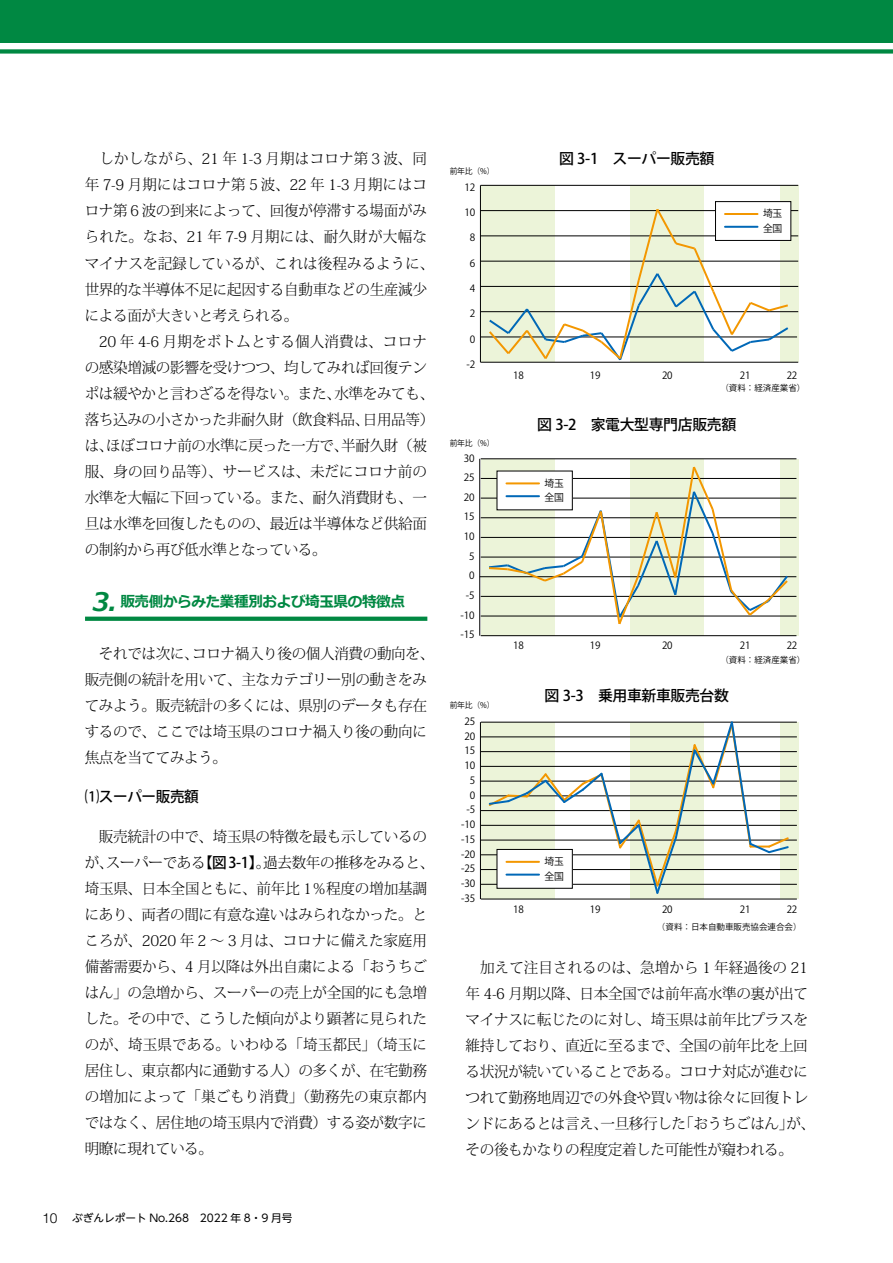
<style>
.page{position:relative;width:893px;height:1263px;background:#fff}
.page>*{position:absolute;margin:0;border:0;box-sizing:border-box;transform-origin:0 0}
.t1{font:300 14.85px/26.1px "Koz Min Pr 6 N";letter-spacing:-.025em;color:#000}
.t2{font:500 14.85px "Koz Go Pr 6 N";letter-spacing:-.025em;color:#000}
.t3{font:700 14.85px "Meiryo";letter-spacing:-.025em;color:#008842}
.t4{font:10.65px "UD Shin Go NT Pro";color:#000}
.t5{font:10.05px/14.4px "Koz Go Pr 6 N";letter-spacing:-.025em;color:#000}
.t6{font:8.55px "Koz Go Pr 6 N";color:#000}
.t7{font:7.95px "Koz Go Pr 6 N";letter-spacing:-.025em;color:#000}
.s1{font-style:italic;font-size:25.5px}
.s2{font-family:"Koz Go Pr 6 N";font-weight:500}
.s3{font-family:"Helvetica LT Std";font-weight:300;font-size:13.8px}
</style>
<div class="page">
<div style="left:0;top:0;width:893px;height:43px;background:#008842"></div>
<div style="left:0;top:49px;width:893px;height:5px;background:#008842"></div>
<div style="left:481px;top:186px;width:74px;height:176px;background:#ecf4d9"></div>
<div style="left:630px;top:186px;width:74px;height:176px;background:#ecf4d9"></div>
<div style="left:780px;top:186px;width:19px;height:176px;background:#ecf4d9"></div>
<div style="left:481px;top:459px;width:74px;height:176px;background:#ecf4d9"></div>
<div style="left:630px;top:459px;width:74px;height:176px;background:#ecf4d9"></div>
<div style="left:780px;top:459px;width:19px;height:176px;background:#ecf4d9"></div>
<div style="left:481px;top:722px;width:74px;height:176px;background:#ecf4d9"></div>
<div style="left:780px;top:722px;width:19px;height:176px;background:#ecf4d9"></div>
<hr style="left:480px;top:336px;width:317px;height:1px;background:#000">
<hr style="left:480px;top:185px;width:1px;height:177px;background:#000">
<hr style="left:481px;top:362px;width:317px;height:1px;background:#000">
<hr style="left:481px;top:311px;width:317px;height:1px;background:#000">
<hr style="left:481px;top:286px;width:317px;height:1px;background:#000">
<hr style="left:481px;top:261px;width:317px;height:1px;background:#000">
<hr style="left:481px;top:236px;width:317px;height:1px;background:#000">
<hr style="left:481px;top:210px;width:317px;height:1px;background:#000">
<hr style="left:481px;top:185px;width:317px;height:1px;background:#000">
<svg style="left:487px;top:209px;width:303px;height:153px"></svg>
<hr style="left:480px;top:576px;width:316px;height:1px;background:#000">
<hr style="left:479px;top:459px;width:1px;height:177px;background:#000">
<hr style="left:481px;top:635px;width:315px;height:1px;background:#000">
<hr style="left:481px;top:616px;width:315px;height:1px;background:#000">
<hr style="left:481px;top:596px;width:315px;height:1px;background:#000">
<hr style="left:481px;top:557px;width:315px;height:1px;background:#000">
<hr style="left:481px;top:537px;width:315px;height:1px;background:#000">
<hr style="left:481px;top:517px;width:315px;height:1px;background:#000">
<hr style="left:481px;top:498px;width:315px;height:1px;background:#000">
<hr style="left:481px;top:478px;width:315px;height:1px;background:#000">
<hr style="left:481px;top:458px;width:315px;height:1px;background:#000">
<svg style="left:487px;top:466px;width:303px;height:159px"></svg>
<hr style="left:480px;top:795px;width:317px;height:1px;background:#000">
<hr style="left:480px;top:722px;width:1px;height:177px;background:#000">
<hr style="left:481px;top:899px;width:316px;height:1px;background:#000">
<hr style="left:481px;top:884px;width:316px;height:1px;background:#000">
<hr style="left:481px;top:869px;width:316px;height:1px;background:#000">
<hr style="left:481px;top:854px;width:316px;height:1px;background:#000">
<hr style="left:481px;top:840px;width:316px;height:1px;background:#000">
<hr style="left:481px;top:825px;width:316px;height:1px;background:#000">
<hr style="left:481px;top:810px;width:316px;height:1px;background:#000">
<hr style="left:481px;top:781px;width:316px;height:1px;background:#000">
<hr style="left:481px;top:766px;width:316px;height:1px;background:#000">
<hr style="left:481px;top:751px;width:316px;height:1px;background:#000">
<hr style="left:481px;top:737px;width:316px;height:1px;background:#000">
<hr style="left:481px;top:722px;width:316px;height:1px;background:#000">
<svg style="left:487px;top:721px;width:303px;height:174px"></svg>
<div style="left:715px;top:202px;width:76px;height:38px;background:#fff"></div>
<div style="left:715px;top:201px;width:76px;height:40px;border:1px solid #000"></div>
<hr style="left:725px;top:226px;width:32px;height:2px;background:#0068b7">
<hr style="left:725px;top:213px;width:32px;height:2px;background:#f39700">
<div style="left:497px;top:471px;width:75px;height:39px;background:#fff"></div>
<hr style="left:506px;top:495px;width:33px;height:2px;background:#0068b7">
<hr style="left:506px;top:482px;width:33px;height:2px;background:#f39700">
<div style="left:497px;top:849px;width:75px;height:39px;background:#fff"></div>
<div style="left:497px;top:849px;width:75px;height:39px;border:1px solid #000"></div>
<hr style="left:506px;top:874px;width:33px;height:2px;background:#0068b7">
<hr style="left:506px;top:861px;width:33px;height:2px;background:#f39700">
<svg style="left:85px;top:617px;width:342px;height:4px"></svg>
<p class="t1" style="left:85px;top:146px;width:351px">　しかしながら、21 年 1-3 月期はコロナ第３波、同年 7-9 月期にはコロナ第５波、22 年 1-3 月期にはコロナ第６波の到来によって、回復が停滞する場面がみられた。なお、21 年 7-9 月期には、耐久財が大幅なマイナスを記録しているが、これは後程みるように、世界的な半導体不足に起因する自動車などの生産減少による面が大きいと考えられる。<br>　20 年 4-6 月期をボトムとする個人消費は、コロナの感染増減の影響を受けつつ、均してみれば回復テンポは緩やかと言わざるを得ない。また、水準をみても、落ち込みの小さかった非耐久財（飲食料品、日用品等）は、ほぼコロナ前の水準に戻った一方で、半耐久財（被服、身の回り品等）、サービスは、未だにコロナ前の水準を大幅に下回っている。また、耐久消費財も、一旦は水準を回復したものの、最近は半導体など供給面の制約から再び低水準となっている。</p>
<p class="t3" style="left:92px;top:591px;width:314px"><span class="s1">3.</span> 販売側からみた業種別および埼玉県の特徴点</p>
<p class="t1" style="left:85px;top:641px;width:351px">　それでは次に、コロナ禍入り後の個人消費の動向を、販売側の統計を用いて、主なカテゴリー別の動きをみてみよう。販売統計の多くには、県別のデータも存在するので、ここでは埼玉県のコロナ禍入り後の動向に焦点を当ててみよう。</p>
<p class="t2" style="left:85px;top:789px;width:116px">⑴スーパー販売額</p>
<p class="t1" style="left:85px;top:823px;width:351px">　販売統計の中で、埼玉県の特徴を最も示しているのが、スーパーである<span class="s2">【図3-1】</span>。過去数年の推移をみると、埼玉県、日本全国ともに、前年比 1％程度の増加基調にあり、両者の間に有意な違いはみられなかった。ところが、2020 年 2 ～ 3 月は、コロナに備えた家庭用備蓄需要から、4 月以降は外出自粛による「おうちごはん」の急増から、スーパーの売上が全国的にも急増した。その中で、こうした傾向がより顕著に見られたのが、埼玉県である。いわゆる「埼玉都民」（埼玉に居住し、東京都内に通勤する人）の多くが、在宅勤務の増加によって「巣ごもり消費」（勤務先の東京都内ではなく、居住地の埼玉県内で消費）する姿が数字に明瞭に現れている。</p>
<p class="t4" style="left:42px;top:1210px;width:252px"><span class="s3">10</span> ぶぎんレポート No.268　2022 年 8・9 月号</p>
<p class="t7" style="left:450px;top:167px;width:46px">前年比（%）</p>
<p class="t5" style="left:464px;top:180px;width:13px">12</p>
<p class="t5" style="left:464px;top:205px;width:13px">10</p>
<p class="t5" style="left:470px;top:231px;width:7px">8</p>
<p class="t5" style="left:470px;top:256px;width:7px">6</p>
<p class="t5" style="left:470px;top:281px;width:7px">4</p>
<p class="t5" style="left:470px;top:307px;width:7px">2</p>
<p class="t5" style="left:470px;top:332px;width:7px">0</p>
<p class="t5" style="left:467px;top:357px;width:10px">-2</p>
<p class="t7" style="left:450px;top:439px;width:46px">前年比（%）</p>
<p class="t5" style="left:464px;top:451px;width:13px">30</p>
<p class="t5" style="left:464px;top:470px;width:13px">25</p>
<p class="t5" style="left:464px;top:490px;width:13px">20</p>
<p class="t5" style="left:464px;top:510px;width:13px">15</p>
<p class="t5" style="left:464px;top:529px;width:13px">10</p>
<p class="t5" style="left:469px;top:549px;width:7px">5</p>
<p class="t5" style="left:469px;top:569px;width:7px">0</p>
<p class="t5" style="left:466px;top:588px;width:10px">-5</p>
<p class="t5" style="left:460px;top:608px;width:16px">-10</p>
<p class="t5" style="left:460px;top:628px;width:16px">-15</p>
<p class="t7" style="left:450px;top:701px;width:46px">前年比（%）</p>
<p class="t5" style="left:464px;top:714px;width:13px">25</p>
<p class="t5" style="left:464px;top:729px;width:13px">20</p>
<p class="t5" style="left:464px;top:744px;width:13px">15</p>
<p class="t5" style="left:464px;top:758px;width:13px">10</p>
<p class="t5" style="left:470px;top:773px;width:7px">5</p>
<p class="t5" style="left:470px;top:788px;width:7px">0</p>
<p class="t5" style="left:467px;top:803px;width:10px">-5</p>
<p class="t5" style="left:461px;top:817px;width:16px">-10</p>
<p class="t5" style="left:461px;top:832px;width:16px">-15</p>
<p class="t5" style="left:461px;top:847px;width:16px">-20</p>
<p class="t5" style="left:461px;top:862px;width:16px">-25</p>
<p class="t5" style="left:461px;top:876px;width:16px">-30</p>
<p class="t5" style="left:461px;top:891px;width:16px">-35</p>
<p class="t2" style="left:559px;top:150px;width:157px">図 3-1　スーパー販売額</p>
<p class="t5" style="left:763px;top:207px;width:21px">埼玉全国</p>
<p class="t5" style="left:513px;top:368px;width:12px">18</p>
<p class="t5" style="left:590px;top:368px;width:12px">19</p>
<p class="t5" style="left:662px;top:368px;width:12px">20</p>
<p class="t5" style="left:740px;top:368px;width:12px">21</p>
<p class="t5" style="left:787px;top:368px;width:12px">22</p>
<p class="t6" style="left:720px;top:383px;width:87px">（資料：経済産業省）</p>
<p class="t2" style="left:537px;top:416px;width:200px">図 3-2　家電大型専門店販売額</p>
<p class="t5" style="left:544px;top:476px;width:21px">埼玉全国</p>
<p class="t5" style="left:513px;top:639px;width:12px">18</p>
<p class="t5" style="left:590px;top:639px;width:12px">19</p>
<p class="t5" style="left:662px;top:639px;width:12px">20</p>
<p class="t5" style="left:740px;top:639px;width:12px">21</p>
<p class="t5" style="left:787px;top:639px;width:12px">22</p>
<p class="t6" style="left:720px;top:655px;width:87px">（資料：経済産業省）</p>
<p class="t2" style="left:545px;top:687px;width:186px">図 3-3　乗用車新車販売台数</p>
<p class="t5" style="left:544px;top:855px;width:21px">埼玉全国</p>
<p class="t5" style="left:513px;top:902px;width:12px">18</p>
<p class="t5" style="left:590px;top:902px;width:12px">19</p>
<p class="t5" style="left:662px;top:902px;width:12px">20</p>
<p class="t5" style="left:740px;top:902px;width:12px">21</p>
<p class="t5" style="left:787px;top:902px;width:12px">22</p>
<p class="t6" style="left:657px;top:922px;width:146px">（資料：日本自動車販売協会連合会）</p>
<p class="t1" style="left:466px;top:955px;width:351px">　加えて注目されるのは、急増から 1 年経過後の 21年 4-6 月期以降、日本全国では前年高水準の裏が出てマイナスに転じたのに対し、埼玉県は前年比プラスを維持しており、直近に至るまで、全国の前年比を上回る状況が続いていることである。コロナ対応が進むにつれて勤務地周辺での外食や買い物は徐々に回復トレンドにあるとは言え、一旦移行した「おうちごはん」が、その後もかなりの程度定着した可能性が窺われる。</p>
</div>
